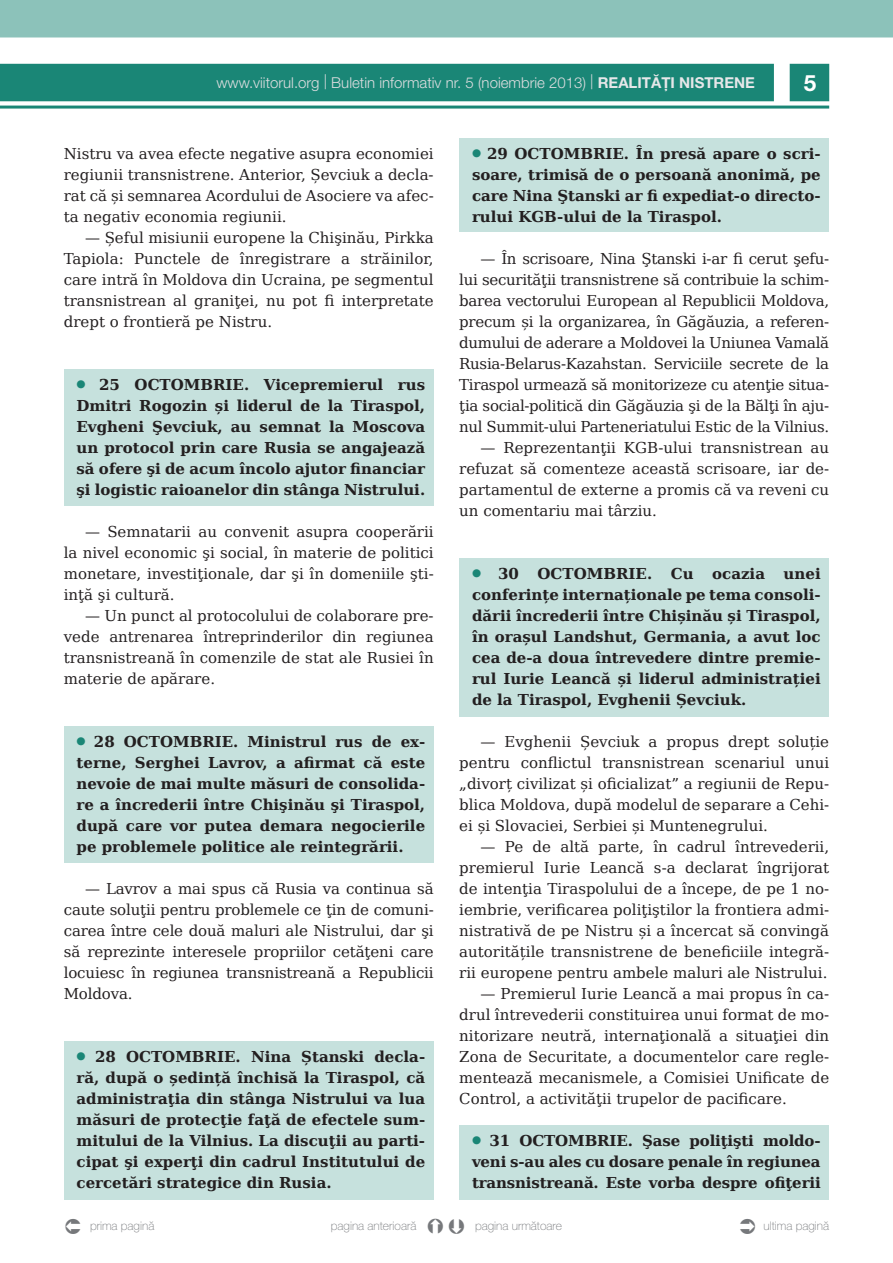
<style>
.page{position:relative;width:893px;height:1263px;background:#fff}
.page>*{position:absolute;margin:0;border:0;box-sizing:border-box;transform-origin:0 0}
.t1{font:700 22.5px "Helvetica Neue LT Pro";color:#fff}
.t2{font:15px/21px "DejaVu Serif";color:#231f20;text-align:justify}
.t3{font:700 15px/21px "DejaVu Serif";color:#231f20;text-align:justify}
.t4{font:300 15px "Helvetica Neue LT Pro";color:#dcdddf}
.t5{font:100 12px "Helvetica Neue LT Pro";color:#76787b}
.s1{font-weight:700;color:#e6e7e9}
</style>
<div class="page">
<div style="left:0;top:64px;width:774px;height:37px;background:#1a8676"></div>
<div style="left:0;top:0;width:893px;height:38px;background:#8cc2ba"></div>
<hr style="left:0;top:106px;width:829px;height:3px;background:#1a8676">
<div style="left:790px;top:64px;width:39px;height:37px;background:#1a8676"></div>
<div style="left:64px;top:369px;width:370px;height:136px;background:#c6e1dd"></div>
<div style="left:64px;top:726px;width:370px;height:136px;background:#c6e1dd"></div>
<div style="left:64px;top:1041px;width:370px;height:158px;background:#c6e1dd"></div>
<div style="left:459px;top:558px;width:370px;height:158px;background:#c6e1dd"></div>
<div style="left:459px;top:138px;width:370px;height:93px;background:#c6e1dd"></div>
<div style="left:459px;top:1125px;width:370px;height:74px;background:#c6e1dd"></div>
<p class="t4" style="left:217px;top:73px;width:540px">www.viitorul.org | Buletin informativ nr. 5 (noiembrie 2013) | <span class="s1">REALITĂȚI NISTRENE</span></p>
<h1 class="t1" style="left:804px;top:69px;width:14px">5</h1>
<p class="t2" style="left:64px;top:141px;width:371px">Nistru va avea efecte negative asupra economiei regiunii transnistrene. Anterior, Șevciuk a decla&shy;rat că și semnarea Acordului de Asociere va afec&shy;ta negativ economia regiunii.</p>
<p class="t2" style="left:64px;top:225px;width:371px;text-indent:21px">— Șeful misiunii europene la Chişinău, Pirkka Tapiola: Punctele de înregistrare a străinilor, care intră în Moldova din Ucraina, pe segmentul transnistrean al graniţei, nu pot fi interpretate drept o frontieră pe Nistru.</p>
<p class="t3" style="left:77px;top:373px;width:350px"><sup>●</sup> 25 OCTOMBRIE. Vicepremierul rus Dmitri Rogozin și liderul de la Tiraspol, Evgheni Şevciuk, au semnat la Moscova un protocol prin care Rusia se angajează să ofere şi de acum încolo ajutor financiar şi logistic raioanelor din stânga Nistrului.</p>
<p class="t2" style="left:64px;top:519px;width:371px;text-indent:21px">— Semnatarii au convenit asupra cooperării la nivel economic şi social, în materie de politici monetare, investiţionale, dar şi în domeniile şti&shy;inţă şi cultură.</p>
<p class="t2" style="left:64px;top:603px;width:371px;text-indent:21px">— Un punct al protocolului de colaborare pre&shy;vede antrenarea întreprinderilor din regiunea transnistreană în comenzile de stat ale Rusiei în materie de apărare.</p>
<p class="t3" style="left:77px;top:730px;width:350px"><sup>●</sup> 28 OCTOMBRIE. Ministrul rus de ex&shy;terne, Serghei Lavrov, a afirmat că este nevoie de mai multe măsuri de consolida&shy;re a încrederii între Chişinău şi Tiraspol, după care vor putea demara negocierile pe problemele politice ale reintegrării.</p>
<p class="t2" style="left:64px;top:876px;width:371px;text-indent:21px">— Lavrov a mai spus că Rusia va continua să caute soluţii pentru problemele ce ţin de comuni&shy;carea între cele două maluri ale Nistrului, dar şi să reprezinte interesele propriilor cetăţeni care locuiesc în regiunea transnistreană a Republicii Moldova.</p>
<p class="t3" style="left:77px;top:1045px;width:350px"><sup>●</sup> 28 OCTOMBRIE. Nina Ștanski decla&shy;ră, după o ședință închisă la Tiraspol, că administraţia din stânga Nistrului va lua măsuri de protecţie faţă de efectele sum&shy;mitului de la Vilnius. La discuţii au parti&shy;cipat şi experţi din cadrul Institutului de cercetări strategice din Rusia.</p>
<p class="t3" style="left:472px;top:142px;width:350px"><sup>●</sup> 29 OCTOMBRIE. În presă apare o scri&shy;soare, trimisă de o persoană anonimă, pe care Nina Ştanski ar fi expediat-o directo&shy;rului KGB-ului de la Tiraspol.</p>
<p class="t2" style="left:459px;top:246px;width:371px;text-indent:21px">— În scrisoare, Nina Ştanski i-ar fi cerut şefu&shy;lui securităţii transnistrene să contribuie la schim&shy;barea vectorului European al Republicii Moldova, precum și la organizarea, în Găgăuzia, a referen&shy;dumului de aderare a Moldovei la Uniunea Vamală Rusia-Belarus-Kazahstan. Serviciile secrete de la Tiraspol urmează să monitorizeze cu atenţie situa&shy;ţia social-politică din Găgăuzia şi de la Bălţi în aju&shy;nul Summit-ului Parteneriatului Estic de la Vilnius.</p>
<p class="t2" style="left:459px;top:435px;width:371px;text-indent:21px">— Reprezentanţii KGB-ului transnistrean au refuzat să comenteze această scrisoare, iar de&shy;partamentul de externe a promis că va reveni cu un comentariu mai târziu.</p>
<p class="t3" style="left:472px;top:562px;width:350px"><sup>●</sup> 30 OCTOMBRIE. Cu ocazia unei conferințe internaționale pe tema consoli&shy;dării încrederii între Chișinău și Tiraspol, în orașul Landshut, Germania, a avut loc cea de-a doua întrevedere dintre premie&shy;rul Iurie Leancă și liderul administrației de la Tiraspol, Evghenii Șevciuk.</p>
<p class="t2" style="left:459px;top:729px;width:371px;text-indent:21px">— Evghenii Șevciuk a propus drept soluție pentru conflictul transnistrean scenariul unui „divorț civilizat și oficializat” a regiunii de Repu&shy;blica Moldova, după modelul de separare a Cehi&shy;ei și Slovaciei, Serbiei și Muntenegrului.</p>
<p class="t2" style="left:459px;top:834px;width:371px;text-indent:21px">— Pe de altă parte, în cadrul întrevederii, premierul Iurie Leancă s-a declarat îngrijorat de intenţia Tiraspolului de a începe, de pe 1 no&shy;iembrie, verificarea poliţiştilor la frontiera admi&shy;nistrativă de pe Nistru și a încercat să convingă autoritățile transnistrene de beneficiile integră&shy;rii europene pentru ambele maluri ale Nistrului.</p>
<p class="t2" style="left:459px;top:981px;width:371px;text-indent:21px">— Premierul Iurie Leancă a mai propus în ca&shy;drul întrevederii constituirea unui format de mo&shy;nitorizare neutră, internaţională a situaţiei din Zona de Securitate, a documentelor care regle&shy;mentează mecanismele, a Comisiei Unificate de Control, a activităţii trupelor de pacificare.</p>
<p class="t3" style="left:472px;top:1129px;width:350px"><sup>●</sup> 31 OCTOMBRIE. Şase poliţişti moldo&shy;veni s-au ales cu dosare penale în regiunea transnistreană. Este vorba despre ofiţerii</p>
<p class="t5" style="left:90px;top:1219px;width:66px">prima pagină</p>
<p class="t5" style="left:331px;top:1219px;width:87px">pagina anterioară</p>
<p class="t5" style="left:475px;top:1219px;width:88px">pagina următoare</p>
<p class="t5" style="left:764px;top:1219px;width:67px">ultima pagină</p>
</div>
